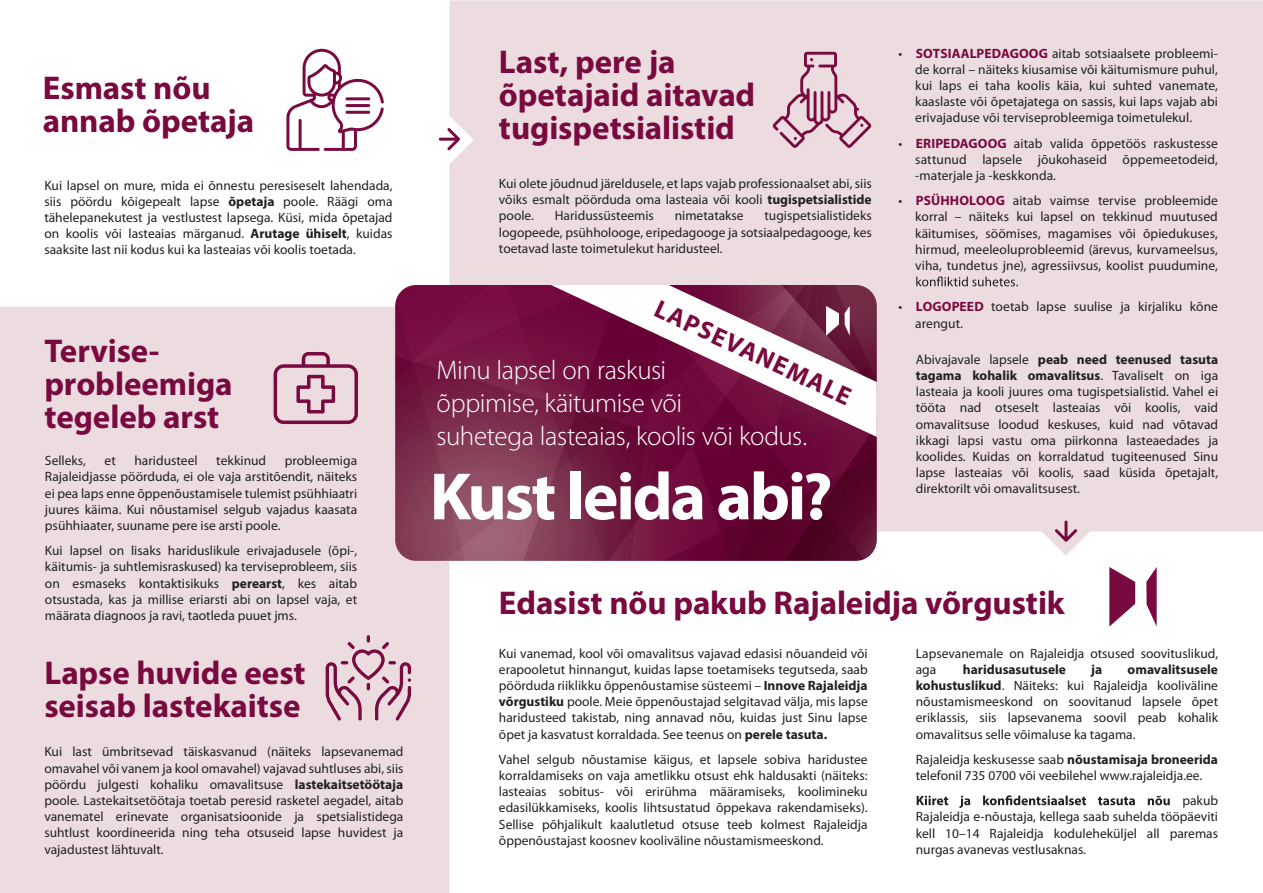
<style>
.page{position:relative;width:1263px;height:893px;background:#fff}
.page>*{position:absolute;margin:0;border:0;box-sizing:border-box;transform-origin:0 0}
.t1{font:700 67.5px "Myriad Pro";letter-spacing:-.035em;color:#fff}
.t2{font:700 33px/33px "Myriad Pro";letter-spacing:-.005em;color:#790a40}
.t3{font:300 27px/33px "Myriad Pro";letter-spacing:-.015em;color:#fff}
.t4{font:700 25.5px "Myriad Pro";color:#790a40}
.t5{font:13.5px/16.2px "Myriad Pro";color:#231f20;text-align:justify}
.t6{font:700 13.5px "Myriad Pro";color:#231f20}
.s1{font-weight:700}
.s2{font-weight:700;color:#790a40}
</style>
<div class="page">
<div style="left:449px;top:0;width:814px;height:556px;background:#ecdce0"></div>
<div style="left:0;top:307px;width:449px;height:586px;background:#ecdce0"></div>
<img style="left:395px;top:285px;width:482px;height:276px">
<svg style="left:536px;top:285px;width:341px;height:193px"></svg>
<svg style="left:826px;top:306px;width:24px;height:30px"></svg>
<svg style="left:286px;top:49px;width:98px;height:102px"></svg>
<svg style="left:772px;top:52px;width:99px;height:96px;background:#d7b6c3"></svg>
<svg style="left:916px;top:276px;width:102px;height:10px"></svg>
<svg style="left:1146px;top:567px;width:11px;height:60px"></svg>
<svg style="left:1109px;top:567px;width:26px;height:60px"></svg>
<svg style="left:917px;top:795px;width:253px;height:13px"></svg>
<svg style="left:274px;top:352px;width:84px;height:72px;background:#cea7b7"></svg>
<svg style="left:326px;top:635px;width:85px;height:85px;background:#d4b0bf"></svg>
<svg style="left:438px;top:116px;width:36px;height:48px"></svg>
<svg style="left:1055px;top:521px;width:22px;height:21px"></svg>
<h2 class="t2" style="left:43px;top:70px;width:213px">Esmast nõu annab õpetaja</h2>
<p class="t5" style="left:44px;top:177px;width:350px">Kui lapsel on mure, mida ei õnnestu peresiseselt lahendada, siis pöördu kõigepealt lapse <span class="s1">õpetaja</span> poole. Räägi oma tähelepanekutest ja vestlustest lapsega. Küsi, mida õpetajad on koolis või lasteaias märganud. <span class="s1">Arutage ühiselt</span>, kuidas saaksite last nii kodus kui ka lasteaias või koolis toetada.</p>
<h2 class="t2" style="left:44px;top:333px;width:190px">Tervise&shy;probleemiga tegeleb arst</h2>
<p class="t5" style="left:45px;top:452px;width:42px">Selleks,</p>
<p class="t5" style="left:105px;top:452px;width:13px">et</p>
<p class="t5" style="left:134px;top:452px;width:65px">haridusteel</p>
<p class="t5" style="left:216px;top:452px;width:51px">tekkinud</p>
<p class="t5" style="left:45px;top:452px;width:314px;text-indent:240px">probleemiga Rajaleidjasse pöörduda, ei ole vaja arstitõendit, näiteks ei pea laps enne õppenõustamisele tulemist psühhiaatri juures käima. Kui nõustamisel selgub vajadus kaasata psühhiaater, suuname pere ise arsti poole.</p>
<p class="t5" style="left:45px;top:542px;width:314px">Kui lapsel on lisaks hariduslikule erivajadusele (õpi-, käitumis- ja suhtlemisraskused) ka terviseprobleem, siis on esmaseks kontaktisikuks <span class="s1">perearst</span>, kes aitab otsustada, kas ja millise eriarsti abi on lapsel vaja, et määrata diagnoos ja ravi, taotleda puuet jms.</p>
<h2 class="t2" style="left:44px;top:656px;width:263px">Lapse huvide eest seisab lastekaitse</h2>
<p class="t5" style="left:44px;top:744px;width:361px">Kui last ümbritsevad täiskasvanud (näiteks lapsevanemad omavahel või vanem ja kool omavahel) vajavad suhtluses abi, siis pöördu julgesti kohaliku omavalitsuse <span class="s1">lastekaitsetöötaja </span>poole. Lastekaitsetöötaja toetab peresid rasketel aegadel, aitab vanematel erinevate organisatsioonide ja spetsialistidega suhtlust koordineerida ning teha otsuseid lapse huvidest ja vajadustest lähtuvalt.</p>
<h2 class="t2" style="left:499px;top:44px;width:258px">Last, pere ja õpetajaid aitavad tugispetsialistid</h2>
<p class="t5" style="left:499px;top:175px;width:374px">Kui olete jõudnud järeldusele, et laps vajab professionaalset abi, siis võiks esmalt pöörduda oma lasteaia või kooli <span class="s1">tugispetsialistide </span>poole.</p>
<p class="t5" style="left:499px;top:208px;width:374px;text-indent:266px">tugispetsialistideks logopeede, psühholooge, eripedagooge ja sotsiaalpedagooge, kes toetavad laste toimetulekut haridusteel.</p>
<p class="t5" style="left:555px;top:208px;width:101px">Haridussüsteemis</p>
<p class="t5" style="left:675px;top:208px;width:71px">nimetatakse</p>
<h3 class="t4" style="left:663px;top:292px;width:215px;rotate:25deg">LAPSEVANEMALE</h3>
<h3 class="t3" style="left:436px;top:353px;width:372px">Minu lapsel on raskusi<br>õppimise, käitumise või<br>suhetega lasteaias, koolis või kodus.</h3>
<h1 class="t1" style="left:430px;top:453px;width:404px">Kust leida abi?</h1>
<p class="t5" style="left:915px;top:45px;width:304px;text-indent:-17px">• <span class="s2">SOTSIAALPEDAGOOG</span> aitab sotsiaalsete probleemi&shy;de korral – näiteks kiusamise või käitumismure puhul, kui laps ei taha koolis käia, kui suhted vanemate, kaaslaste või õpetajatega on sassis, kui laps vajab abi erivajaduse või terviseprobleemiga toimetulekul.</p>
<p class="t5" style="left:915px;top:135px;width:304px;text-indent:-17px">• <span class="s2">ERIPEDAGOOG</span> aitab valida õppetöös raskustesse sattunud lapsele jõukohaseid õppemeetodeid, -materjale ja -keskkonda.</p>
<p class="t5" style="left:915px;top:192px;width:304px;text-indent:-17px">• <span class="s2">PSÜHHOLOOG</span> aitab vaimse tervise probleemide korral – näiteks kui lapsel on tekkinud muutused käitumises, söömises, magamises või õpiedukuses, hirmud, meeleoluprobleemid (ärevus, kurvameelsus, viha, tundetus jne), agressiivsus, koolist puudumine,</p>
<p class="t5" style="left:915px;top:299px;width:304px;text-indent:-17px">• <span class="s2">LOGOPEED</span> toetab lapse suulise ja kirjaliku kõne arengut.</p>
<p class="t5" style="left:916px;top:351px;width:304px">Abivajavale lapsele <span class="s1">peab need teenused tasuta tagama kohalik omavalitsus</span>. Tavaliselt on iga lasteaia ja kooli juures oma tugispetsialistid. Vahel ei tööta nad otseselt lasteaias või koolis, vaid omavalitsuse loodud keskuses, kuid nad võtavad ikkagi lapsi vastu oma piirkonna lasteaedades ja koolides. Kuidas on korraldatud tugiteenused Sinu lapse lasteaias või koolis, saad küsida õpetajalt, direktorilt või omavalitsusest.</p>
<h2 class="t2" style="left:499px;top:585px;width:567px">Edasist nõu pakub Rajaleidja võrgustik</h2>
<p class="t5" style="left:499px;top:645px;width:370px">Kui vanemad, kool või omavalitsus vajavad edasisi nõuandeid või erapooletut hinnangut, kuidas lapse toetamiseks tegutseda, saab pöörduda riiklikku õppenõustamise süsteemi – <span class="s1">Innove Rajaleidja võrgustiku</span> poole. Meie õppenõustajad selgitavad välja, mis lapse haridusteed takistab, ning annavad nõu, kuidas just Sinu lapse õpet ja kasvatust korraldada. See teenus on <span class="s1">perele tasuta.</span></p>
<p class="t5" style="left:499px;top:751px;width:370px">Vahel selgub nõustamise käigus, et lapsele sobiva haridustee korraldamiseks on vaja ametlikku otsust ehk haldusakti (näiteks: lasteaias sobitus- või erirühma määramiseks, koolimineku edasilükkamiseks, koolis lihtsustatud õppekava rakendamiseks).<br>Sellise põhjalikult kaalutletud otsuse teeb kolmest Rajaleidja õppenõustajast koosnev kooliväline nõustamismeeskond.</p>
<p class="t5" style="left:916px;top:645px;width:304px">Lapsevanemale on Rajaleidja otsused soovituslikud, aga</p>
<p class="t5" style="left:916px;top:661px;width:304px;text-indent:212px"><span class="s1">omavalitsusele kohustuslikud</span>. Näiteks: kui Rajaleidja kooliväline nõustamismeeskond on soovitanud lapsele õpet eriklassis, siis lapsevanema soovil peab kohalik omavalitsus selle võimaluse ka tagama.</p>
<p class="t5" style="left:916px;top:751px;width:304px">Rajaleidja keskusesse saab <span class="s1">nõustamisaja broneerida </span>telefonil 735 0700 või veebilehel www.rajaleidja.ee.</p>
<p class="t5" style="left:916px;top:792px;width:304px;text-indent:267px">pakub Rajaleidja e-nõustaja, kellega saab suhelda tööpäeviti kell 10–14 Rajaleidja koduleheküljel all paremas nurgas avanevas vestlusaknas.</p>
<p class="t6" style="left:963px;top:660px;width:105px">haridusasutusele</p>
<p class="t6" style="left:1091px;top:660px;width:13px">ja</p>
</div>
